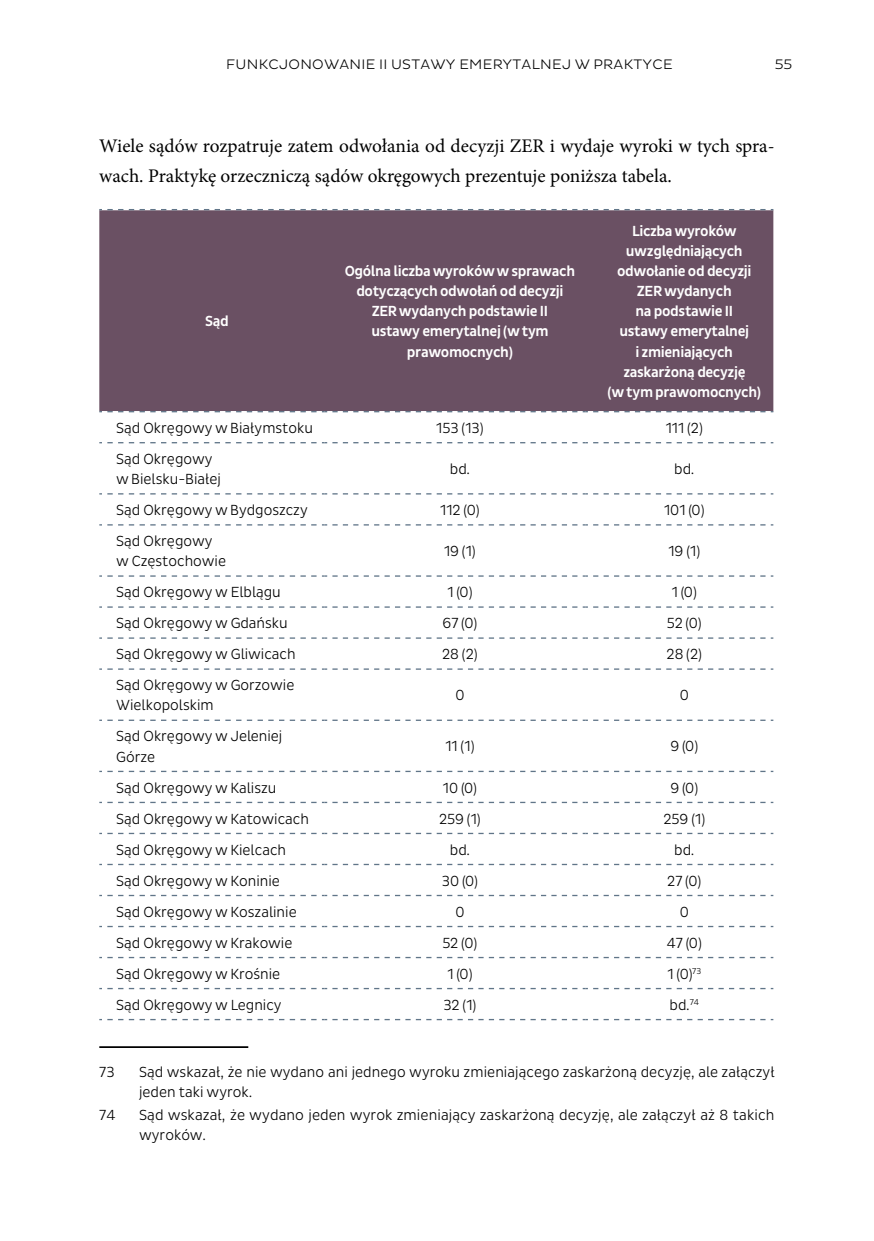
<style>
.page{position:relative;width:874px;height:1241px;background:#fff}
.page>*{position:absolute;margin:0;border:0;box-sizing:border-box;transform-origin:0 0}
.t1{font:19.25px/29.8px "Minion Pro";color:#000}
.t2{font:condensed 14.88px/20.1px "Pluto Sans";color:#000}
.t3{font:500 condensed 14.88px/20.1px "Pluto Sans";letter-spacing:-.025em;color:#fff;text-align:center}
.t4{font:14px "Pluto Sans";letter-spacing:.02em;color:#000}
</style>
<div class="page">
<div style="left:99px;top:210px;width:674px;height:201px;background:#6a5063"></div>
<svg style="left:99px;top:209px;width:488px;height:1px"></svg>
<svg style="left:593px;top:209px;width:180px;height:1px"></svg>
<svg style="left:99px;top:411px;width:488px;height:1px"></svg>
<svg style="left:593px;top:411px;width:180px;height:1px"></svg>
<svg style="left:99px;top:442px;width:488px;height:1px"></svg>
<svg style="left:593px;top:442px;width:180px;height:1px"></svg>
<svg style="left:99px;top:493px;width:488px;height:1px"></svg>
<svg style="left:593px;top:493px;width:180px;height:1px"></svg>
<svg style="left:99px;top:524px;width:488px;height:1px"></svg>
<svg style="left:593px;top:524px;width:180px;height:1px"></svg>
<svg style="left:99px;top:575px;width:488px;height:1px"></svg>
<svg style="left:593px;top:575px;width:180px;height:1px"></svg>
<svg style="left:99px;top:606px;width:488px;height:1px"></svg>
<svg style="left:593px;top:606px;width:180px;height:1px"></svg>
<svg style="left:99px;top:637px;width:488px;height:1px"></svg>
<svg style="left:593px;top:637px;width:180px;height:1px"></svg>
<svg style="left:99px;top:668px;width:488px;height:1px"></svg>
<svg style="left:593px;top:668px;width:180px;height:1px"></svg>
<svg style="left:99px;top:719px;width:488px;height:1px"></svg>
<svg style="left:593px;top:719px;width:180px;height:1px"></svg>
<svg style="left:99px;top:770px;width:488px;height:2px"></svg>
<svg style="left:593px;top:770px;width:180px;height:2px"></svg>
<svg style="left:99px;top:801px;width:488px;height:2px"></svg>
<svg style="left:593px;top:801px;width:180px;height:2px"></svg>
<svg style="left:99px;top:832px;width:488px;height:2px"></svg>
<svg style="left:593px;top:832px;width:180px;height:2px"></svg>
<svg style="left:99px;top:863px;width:488px;height:2px"></svg>
<svg style="left:593px;top:863px;width:180px;height:2px"></svg>
<svg style="left:99px;top:894px;width:488px;height:2px"></svg>
<svg style="left:593px;top:894px;width:180px;height:2px"></svg>
<svg style="left:99px;top:925px;width:488px;height:2px"></svg>
<svg style="left:593px;top:925px;width:180px;height:2px"></svg>
<svg style="left:99px;top:956px;width:488px;height:2px"></svg>
<svg style="left:593px;top:956px;width:180px;height:2px"></svg>
<svg style="left:99px;top:987px;width:488px;height:2px"></svg>
<svg style="left:593px;top:987px;width:180px;height:2px"></svg>
<svg style="left:99px;top:1018px;width:488px;height:2px"></svg>
<svg style="left:593px;top:1018px;width:180px;height:2px"></svg>
<hr style="left:99px;top:1046px;width:149px;height:1px;background:#000">
<p class="t4" style="left:226px;top:57px;width:448px">FUNKCJONOWANIE II USTAWY EMERYTALNEJ W PRAKTYCE</p>
<p class="t4" style="left:774px;top:56px;width:19px">55</p>
<p class="t1" style="left:99px;top:131px;width:676px">Wiele sądów rozpatruje zatem odwołania od decyzji ZER i wydaje wyroki w tych spra&shy;wach. Praktykę orzeczniczą sądów okręgowych prezentuje poniższa tabela.</p>
<p class="t3" style="left:205px;top:311px;width:25px">Sąd</p>
<p class="t3" style="left:344px;top:261px;width:232px">Ogólna liczba wyroków w sprawach dotyczących odwołań od decyzji<br>ZER wydanych podstawie II<br>ustawy emerytalnej (w tym prawomocnych)</p>
<p class="t3" style="left:607px;top:221px;width:155px">Liczba wyroków uwzględniających odwołanie od decyzji<br>ZER wydanych<br>na podstawie II<br>ustawy emerytalnej<br>i zmieniających zaskarżoną decyzję<br>(w tym prawomocnych)</p>
<p class="t2" style="left:116px;top:418px;width:198px">Sąd Okręgowy w Białymstoku</p>
<p class="t2" style="left:436px;top:418px;width:49px">153 (13)</p>
<p class="t2" style="left:665px;top:418px;width:39px">111 (2)</p>
<p class="t2" style="left:116px;top:449px;width:106px">Sąd Okręgowy w Bielsku-Białej</p>
<p class="t2" style="left:449px;top:459px;width:22px">bd.</p>
<p class="t2" style="left:674px;top:459px;width:22px">bd.</p>
<p class="t2" style="left:116px;top:500px;width:193px">Sąd Okręgowy w Bydgoszczy</p>
<p class="t2" style="left:440px;top:500px;width:41px">112 (0)</p>
<p class="t2" style="left:663px;top:500px;width:42px">101 (0)</p>
<p class="t2" style="left:116px;top:531px;width:111px">Sąd Okręgowy w Częstochowie</p>
<p class="t2" style="left:444px;top:541px;width:33px">19 (1)</p>
<p class="t2" style="left:668px;top:541px;width:33px">19 (1)</p>
<p class="t2" style="left:116px;top:582px;width:166px">Sąd Okręgowy w Elblągu</p>
<p class="t2" style="left:447px;top:582px;width:27px">1 (0)</p>
<p class="t2" style="left:671px;top:582px;width:27px">1 (0)</p>
<p class="t2" style="left:116px;top:613px;width:173px">Sąd Okręgowy w Gdańsku</p>
<p class="t2" style="left:442px;top:613px;width:36px">67 (0)</p>
<p class="t2" style="left:666px;top:613px;width:36px">52 (0)</p>
<p class="t2" style="left:116px;top:644px;width:181px">Sąd Okręgowy w Gliwicach</p>
<p class="t2" style="left:442px;top:644px;width:37px">28 (2)</p>
<p class="t2" style="left:666px;top:644px;width:37px">28 (2)</p>
<p class="t2" style="left:116px;top:675px;width:179px">Sąd Okręgowy w Gorzowie<br>Wielkopolskim</p>
<p class="t2" style="left:455px;top:685px;width:11px">0</p>
<p class="t2" style="left:679px;top:685px;width:11px">0</p>
<p class="t2" style="left:116px;top:726px;width:167px">Sąd Okręgowy w Jeleniej<br>Górze</p>
<p class="t2" style="left:445px;top:736px;width:31px">11 (1)</p>
<p class="t2" style="left:670px;top:736px;width:29px">9 (0)</p>
<p class="t2" style="left:116px;top:777px;width:162px">Sąd Okręgowy w Kaliszu</p>
<p class="t2" style="left:442px;top:777px;width:36px">10 (0)</p>
<p class="t2" style="left:670px;top:777px;width:29px">9 (0)</p>
<p class="t2" style="left:116px;top:808px;width:194px">Sąd Okręgowy w Katowicach</p>
<p class="t2" style="left:439px;top:808px;width:43px">259 (1)</p>
<p class="t2" style="left:663px;top:808px;width:43px">259 (1)</p>
<p class="t2" style="left:116px;top:839px;width:171px">Sąd Okręgowy w Kielcach</p>
<p class="t2" style="left:449px;top:839px;width:22px">bd.</p>
<p class="t2" style="left:674px;top:839px;width:22px">bd.</p>
<p class="t2" style="left:116px;top:870px;width:165px">Sąd Okręgowy w Koninie</p>
<p class="t2" style="left:441px;top:870px;width:38px">30 (0)</p>
<p class="t2" style="left:667px;top:870px;width:35px">27 (0)</p>
<p class="t2" style="left:116px;top:901px;width:182px">Sąd Okręgowy w Koszalinie</p>
<p class="t2" style="left:455px;top:901px;width:11px">0</p>
<p class="t2" style="left:679px;top:901px;width:11px">0</p>
<p class="t2" style="left:116px;top:932px;width:177px">Sąd Okręgowy w Krakowie</p>
<p class="t2" style="left:442px;top:932px;width:36px">52 (0)</p>
<p class="t2" style="left:666px;top:932px;width:36px">47 (0)</p>
<p class="t2" style="left:116px;top:963px;width:165px">Sąd Okręgowy w Krośnie</p>
<p class="t2" style="left:447px;top:963px;width:27px">1 (0)</p>
<p class="t2" style="left:667px;top:963px;width:35px">1 (0)<sup>73</sup></p>
<p class="t2" style="left:116px;top:994px;width:167px">Sąd Okręgowy w Legnicy</p>
<p class="t2" style="left:443px;top:994px;width:34px">32 (1)</p>
<p class="t2" style="left:669px;top:994px;width:31px">bd.<sup>74</sup></p>
<p class="t2" style="left:99px;top:1061px;width:17px">73</p>
<p class="t2" style="left:139px;top:1061px;width:636px">Sąd wskazał, że nie wydano ani jednego wyroku zmieniającego zaskarżoną decyzję, ale załączył jeden taki wyrok.</p>
<p class="t2" style="left:99px;top:1104px;width:18px">74</p>
<p class="t2" style="left:139px;top:1104px;width:636px">Sąd wskazał, że wydano jeden wyrok zmieniający zaskarżoną decyzję, ale załączył aż 8 takich wyroków.</p>
</div>
